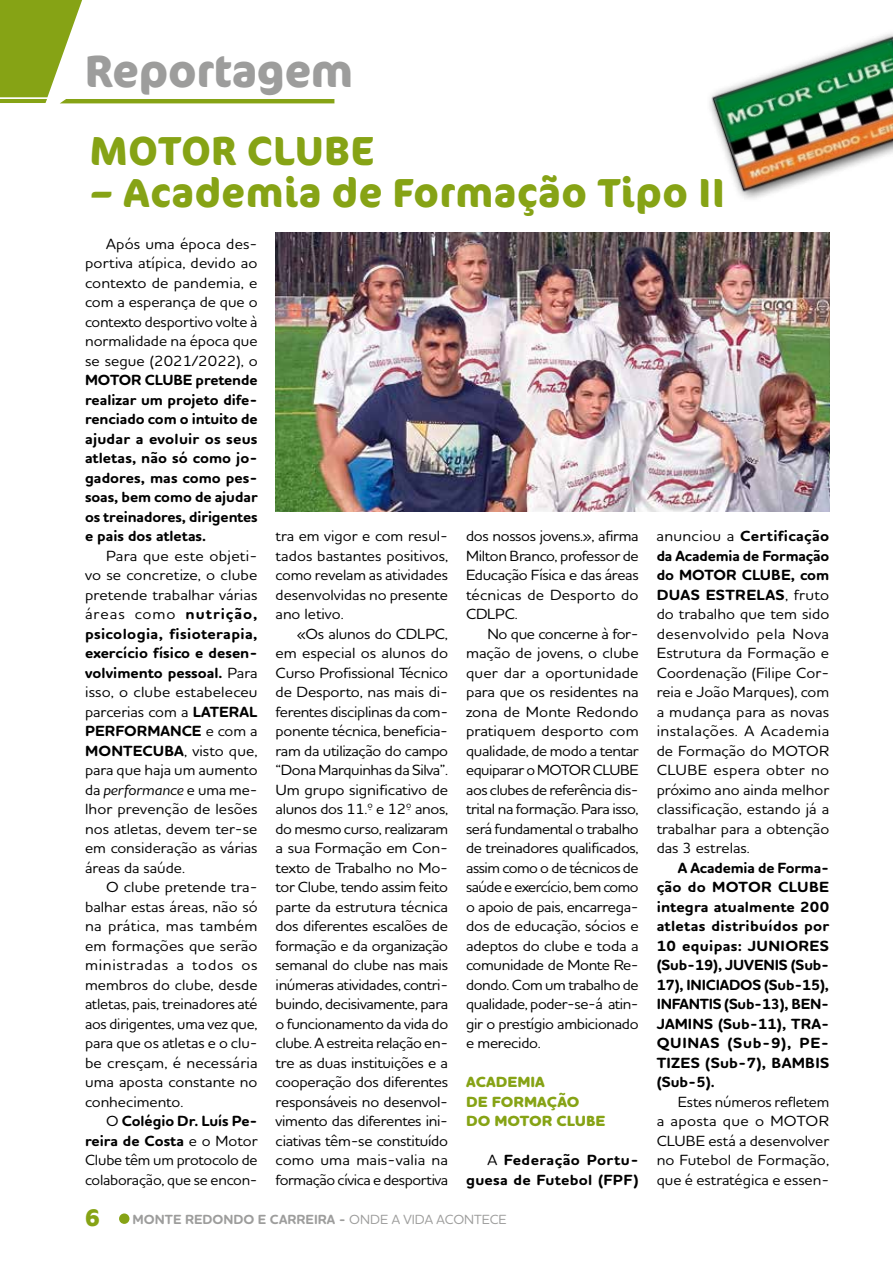
<style>
.page{position:relative;width:893px;height:1263px;background:#fff}
.page>*{position:absolute;margin:0;border:0;box-sizing:border-box;transform-origin:0 0}
.t1{font:700 45px "Cocon Pro";color:#9d9d9c;scale:.96 1}
.t2{font:700 40.5px "Cocon Pro";letter-spacing:.02em;color:#86a315;scale:.95 1}
.t3{font:700 24px "Cocon Pro";color:#86a315}
.t4{font:500 15px/19.5px "Houschka Rounded";color:#000;text-align:justify;scale:1.05 1}
.t5{font:500 15px/19.5px "Houschka Rounded";color:#000;text-align:justify;scale:1.06 1}
.t6{font:500 15px/19.5px "Houschka Rounded";color:#000;text-align:justify;scale:1.04 1}
.t7{font:700 15px/19.5px "Houschka Rounded";color:#000;text-align:justify}
.t8{font:500 15px/19.5px "Houschka Rounded";color:#000;text-align:justify}
.t9{font:700 15px/19.5px "Houschka Rounded";color:#000;text-align:right;scale:1.06 1}
.t10{font:800 15px/19.5px "Houschka Rounded";color:#86a315;scale:1.04 1}
.t11{font:700 13.5px "Houschka Rounded";color:#9d9d9c}
.s1{font-weight:700}
.s2{font-style:italic}
.s3{font-weight:500}
</style>
<div class="page">
<div style="left:119px;top:1213px;width:10px;height:11px;background:#86a315;border-radius:50%"></div>
<svg style="left:0;top:0;width:334px;height:103px"></svg>
<img style="left:709px;top:33px;width:184px;height:166px">
<img style="left:276px;top:232px;width:553px;height:280px">
<h1 class="t1" style="left:85px;top:40px;width:281px">Reportagem</h1>
<h2 class="t2" style="left:90px;top:123px;width:301px">MOTOR CLUBE</h2>
<h2 class="t2" style="left:90px;top:165px;width:670px">– Academia de Formação Tipo II</h2>
<p class="t5" style="left:85px;top:233px;width:164px;text-indent:21px">Após uma época des&shy;portiva atípica, devido ao contexto de pandemia, e com a esperança de que o contexto desportivo volte à normalidade na época que se segue (2021/2022), o</p>
<p class="t7" style="left:85px;top:371px;width:174px">MOTOR CLUBE pretende realizar um projeto dife&shy;renciado com o intuito de ajudar a evoluir os seus atletas, não só como jo&shy;gadores, mas como pes&shy;soas, bem como de ajudar os treinadores, dirigentes e pais dos atletas.</p>
<p class="t5" style="left:85px;top:545px;width:164px;text-indent:21px">Para que este objeti&shy;vo se concretize, o clube pretende trabalhar várias áreas como <span class="s1">nutrição, psicologia, fisioterapia, exercício físico e desen&shy;volvimento pessoal.</span> Para isso, o clube estabeleceu parcerias com a <span class="s1">LATERAL PERFORMANCE</span> e com a <span class="s1">MONTECUBA</span>, visto que, para que haja um aumento da <span class="s2">performance</span> e uma me&shy;lhor prevenção de lesões nos atletas, devem ter-se em consideração as várias áreas da saúde.</p>
<p class="t4" style="left:85px;top:877px;width:166px;text-indent:21px">O clube pretende tra&shy;balhar estas áreas, não só na prática, mas também em formações que serão ministradas a todos os membros do clube, desde atletas, pais, treinadores até aos dirigentes, uma vez que, para que os atletas e o clu&shy;be cresçam, é necessária uma aposta constante no conhecimento.</p>
<p class="t8" style="left:85px;top:1111px;width:174px;text-indent:21px">O <span class="s1">Colégio Dr. Luís Pe&shy;reira de Costa</span> e o Motor Clube têm um protocolo de colaboração, que se encon-</p>
<p class="t6" style="left:276px;top:526px;width:167px">tra em vigor e com resul&shy;tados bastantes positivos, como revelam as atividades desenvolvidas no presente ano letivo.</p>
<p class="t4" style="left:276px;top:623px;width:166px;text-indent:21px">«Os alunos do CDLPC, em especial os alunos do Curso Profissional Técnico de Desporto, nas mais di&shy;ferentes disciplinas da com&shy;ponente técnica, beneficia&shy;ram da utilização do campo “Dona Marquinhas da Silva”.<br>Um grupo significativo de alunos dos 11.º e 12º anos, do mesmo curso, realizaram a sua Formação em Con&shy;texto de Trabalho no Mo&shy;tor Clube, tendo assim feito parte da estrutura técnica dos diferentes escalões de formação e da organização semanal do clube nas mais inúmeras atividades, contri&shy;buindo, decisivamente, para o funcionamento da vida do clube. A estreita relação en&shy;tre as duas instituições e a cooperação dos diferentes responsáveis no desenvol&shy;vimento das diferentes ini&shy;ciativas têm-se constituído como uma mais-valia na formação cívica e desportiva</p>
<p class="t6" style="left:466px;top:526px;width:167px">dos nossos jovens.», afirma Milton Branco, professor de Educação Física e das áreas técnicas de Desporto do CDLPC.</p>
<p class="t6" style="left:466px;top:623px;width:168px;text-indent:21px">No que concerne à for&shy;mação de jovens, o clube quer dar a oportunidade para que os residentes na zona de Monte Redondo pratiquem desporto com qualidade, de modo a tentar equiparar o MOTOR CLUBE aos clubes de referência dis&shy;trital na formação. Para isso, será fundamental o trabalho de treinadores qualificados, assim como o de técnicos de saúde e exercício, bem como o apoio de pais, encarrega&shy;dos de educação, sócios e adeptos do clube e toda a comunidade de Monte Re&shy;dondo. Com um trabalho de qualidade, poder-se-á atin&shy;gir o prestígio ambicionado e merecido.</p>
<p class="t10" style="left:466px;top:1073px;width:136px">ACADEMIA<br>DE FORMAÇÃO<br>DO MOTOR CLUBE</p>
<p class="t9" style="left:466px;top:1151px;width:164px"><span class="s3">A</span> Federação Portu&shy;guesa de Futebol (FPF)</p>
<h3 class="t3" style="left:85px;top:1201px;width:16px">6</h3>
<p class="t11" style="left:133px;top:1210px;width:376px">MONTE REDONDO E CARREIRA - <span class="s3">ONDE A VIDA ACONTECE</span></p>
<p class="t5" style="left:657px;top:526px;width:164px">anunciou a <span class="s1">Certificação da Academia de Formação do MOTOR CLUBE, com DUAS ESTRELAS</span>, fruto do trabalho que tem sido desenvolvido pela Nova Estrutura da Formação e Coordenação (Filipe Cor&shy;reia e João Marques), com a mudança para as novas instalações. A Academia de Formação do MOTOR CLUBE espera obter no próximo ano ainda melhor classificação, estando já a trabalhar para a obtenção das 3 estrelas.</p>
<p class="t7" style="left:657px;top:858px;width:174px;text-indent:21px">A Academia de Forma&shy;ção do MOTOR CLUBE integra atualmente 200 atletas distribuídos por 10 equipas: JUNIORES (Sub-19), JUVENIS (Sub-17), INICIADOS (Sub-15), INFANTIS (Sub-13), BEN-JAMINS (Sub-11), TRA-QUINAS (Sub-9), PE-TIZES (Sub-7), BAMBIS (Sub-5).</p>
<p class="t8" style="left:657px;top:1091px;width:174px;text-indent:21px">Estes números refletem a aposta que o MOTOR CLUBE está a desenvolver no Futebol de Formação, que é estratégica e essen-</p>
</div>
